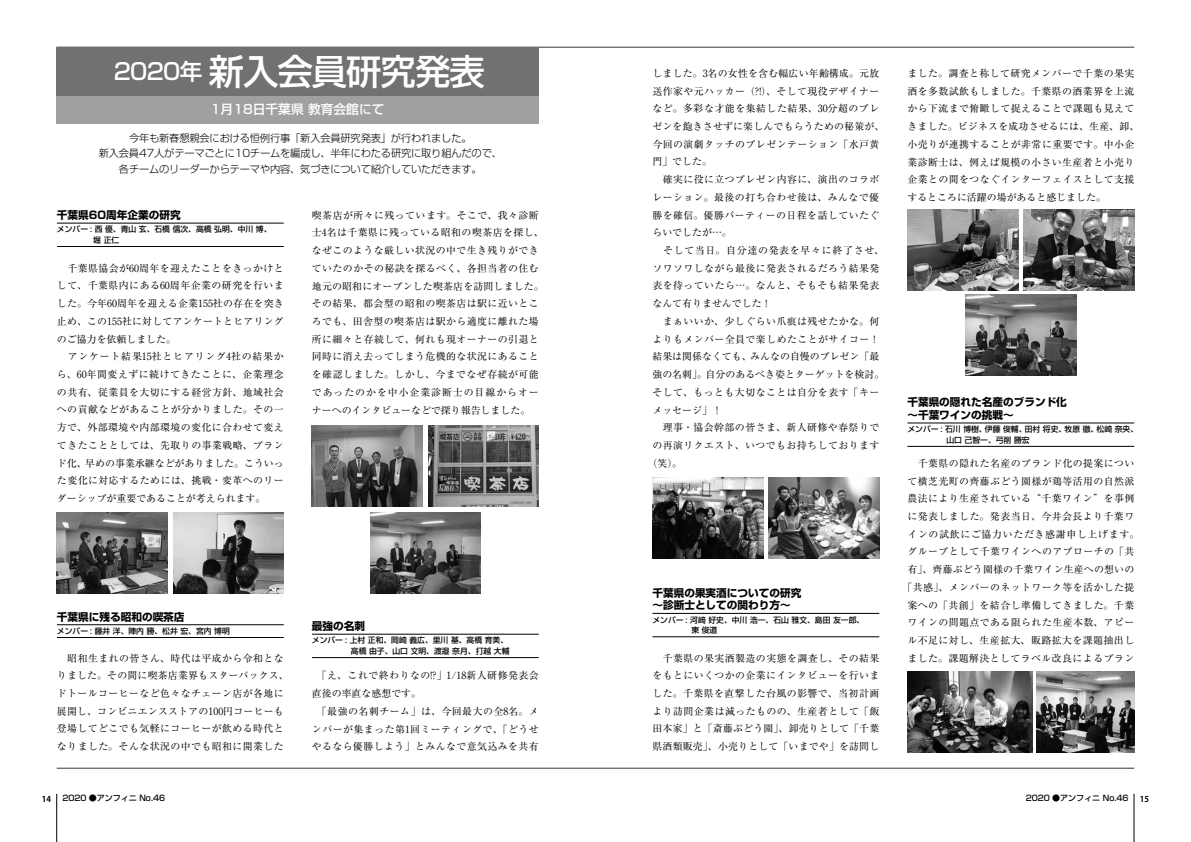
<style>
.page{position:relative;width:1191px;height:842px;background:#fff}
.page>*{position:absolute;margin:0;border:0;box-sizing:border-box;transform-origin:0 0}
.t1{font:500 35.4px "Shin Go Pro";letter-spacing:-.03em;color:#fff}
.t2{font:500 12.8px "Shin Go Pro";color:#fff}
.t3{font:700 10.6px/12.8px "Shin Go Pro";color:#000}
.t4{font:300 10.3px/15.6px "Shin Go Pro";letter-spacing:-.02em;color:#000;text-align:center}
.t5{font:9.9px/17.7px "Ryumin Pro";letter-spacing:.045em;color:#000}
.t6{font:9.9px "Ryumin Pro";color:#000}
.t7{font:9.9px "Ryumin Pro";letter-spacing:.02em;color:#000}
.t8{font:9.9px "Ryumin Pro";letter-spacing:.015em;color:#000}
.t9{font:9.9px "Ryumin Pro";letter-spacing:.07em;color:#000}
.t10{font:500 8px "Shin Go Pro";color:#000}
.t11{font:700 8px "Koz Go Pro";color:#000}
.t12{font:500 7.8px/10.6px "Shin Go Pro";color:#000}
.s1{font-size:22.7px}
</style>
<div class="page">
<hr style="left:56px;top:794px;width:1px;height:48px;background:#000">
<hr style="left:1133px;top:794px;width:1px;height:48px;background:#000">
<div style="left:57px;top:47px;width:482px;height:77px;background:#9fa0a0"></div>
<div style="left:57px;top:47px;width:482px;height:48px;background:#727171"></div>
<hr style="left:57px;top:223px;width:227px;height:1px;background:#000">
<hr style="left:57px;top:246px;width:227px;height:1px;background:#000">
<hr style="left:57px;top:624px;width:227px;height:1px;background:#000">
<hr style="left:57px;top:637px;width:227px;height:1px;background:#000">
<hr style="left:652px;top:613px;width:227px;height:1px;background:#000">
<hr style="left:652px;top:637px;width:227px;height:1px;background:#000">
<hr style="left:907px;top:423px;width:227px;height:1px;background:#000">
<hr style="left:907px;top:446px;width:227px;height:1px;background:#000">
<hr style="left:312px;top:634px;width:227px;height:1px;background:#000">
<hr style="left:312px;top:657px;width:227px;height:1px;background:#000">
<hr style="left:57px;top:47px;width:1077px;height:1px;background:#727171">
<hr style="left:57px;top:767px;width:1077px;height:2px;background:#727171">
<img style="left:57px;top:512px;width:110px;height:81px">
<img style="left:652px;top:477px;width:111px;height:81px">
<img style="left:173px;top:512px;width:111px;height:81px">
<img style="left:768px;top:477px;width:111px;height:81px">
<img style="left:312px;top:426px;width:110px;height:81px">
<img style="left:428px;top:426px;width:111px;height:81px">
<img style="left:370px;top:512px;width:110px;height:81px">
<img style="left:907px;top:210px;width:111px;height:81px">
<img style="left:907px;top:672px;width:125px;height:81px">
<img style="left:1023px;top:210px;width:111px;height:81px">
<img style="left:1036px;top:672px;width:98px;height:81px">
<img style="left:965px;top:295px;width:111px;height:81px">
<h1 class="t1" style="left:114px;top:43px;width:373px"><span class="s1">2020年</span> 新入会員研究発表</h1>
<p class="t2" style="left:211px;top:99px;width:175px">1月18日千葉県 教育会館にて</p>
<p class="t4" style="left:99px;top:129px;width:405px">今年も新春懇親会における恒例行事「新入会員研究発表」が行われました。<br>新入会員47人がテーマごとに10チームを編成し、半年にわたる研究に取り組んだので、各チームのリーダーからテーマや内容、気づきについて紹介していただきます。</p>
<p class="t3" style="left:57px;top:208px;width:125px">千葉県60周年企業の研究</p>
<p class="t12" style="left:93px;top:223px;width:180px;text-indent:-36px">メンバー : 西 優、青山 玄、石橋 信次、高橋 弘明、中川 博、堀 正仁</p>
<p class="t5" style="left:57px;top:258px;width:228px">　千葉県協会が60周年を迎えたことをきっかけとして、千葉県内にある60周年企業の研究を行いました。今年60周年を迎える企業155社の存在を突き止め、この155社に対してアンケートとヒアリングのご協力を依頼しました。<br>　アンケート結果15社とヒアリング4社の結果から、60年間変えずに続けてきたことに、企業理念の共有、従業員を大切にする経営方針、地域社会への貢献などがあることが分かりました。その一方で、外部環境や内部環境の変化に合わせて変えてきたこととしては、先取りの事業戦略、ブランド化、早めの事業承継などがありました。こういった変化に対応するためには、挑戦・変革へのリーダーシップが重要であることが考えられます。</p>
<p class="t5" style="left:312px;top:205px;width:233px">喫茶店が所々に残っています。そこで、我々診断士4名は千葉県に残っている昭和の喫茶店を探し、なぜこのような厳しい状況の中で生き残りができていたのかその秘訣を探るべく、各担当者の住む地元の昭和にオープンした喫茶店を訪問しました。その結果、都会型の昭和の喫茶店は駅に近いところでも、田舎型の喫茶店は駅から適度に離れた場所に細々と存続して、何れも現オーナーの引退と同時に消え去ってしまう危機的な状況にあることを確認しました。しかし、今までなぜ存続が可能であったのかを中小企業診断士の目線からオーナーへのインタビューなどで探り報告しました。</p>
<p class="t3" style="left:57px;top:609px;width:129px">千葉県に残る昭和の喫茶店</p>
<p class="t12" style="left:57px;top:625px;width:174px">メンバー : 藤井 洋、陣内 勝、松井 宏、宮内 博明</p>
<p class="t5" style="left:57px;top:648px;width:233px">　昭和生まれの皆さん、時代は平成から令和となりました。その間に喫茶店業界もスターバックス、ドトールコーヒーなど色々なチェーン店が各地に展開し、コンビニエンスストアの100円コーヒーも登場してどこでも気軽にコーヒーが飲める時代となりました。そんな状況の中でも昭和に開業した</p>
<p class="t3" style="left:312px;top:619px;width:55px">最強の名刺</p>
<p class="t12" style="left:312px;top:634px;width:199px">メンバー : 上村 正和、岡崎 義広、里川 基、高橋 育美、　　　　　高橋 由子、山口 文明、渡邉 奈月、打越 大輔</p>
<p class="t5" style="left:312px;top:666px;width:228px">　「え、これで終わりなの!?」1/18新人研修発表会直後の率直な感想です。<br>　「最強の名刺チーム」は、今回最大の全8名。メンバーが集まった第1回ミーティングで、「どうせやるなら優勝しよう」とみんなで意気込みを共有</p>
<p class="t7" style="left:652px;top:65px;width:228px">しました。3名の女性を含む幅広い年齢構成。元放</p>
<p class="t5" style="left:652px;top:81px;width:228px">送作家や元ハッカー（?!）、そして現役デザイナー</p>
<p class="t5" style="left:652px;top:99px;width:228px">など。多彩な才能を集結した結果、30分超のプレ</p>
<p class="t8" style="left:652px;top:118px;width:233px">ゼンを飽きさせずに楽しんでもらうための秘策が、</p>
<p class="t5" style="left:652px;top:134px;width:228px">今回の演劇タッチのプレゼンテーション「水戸黄</p>
<p class="t5" style="left:652px;top:152px;width:61px">門」でした。</p>
<p class="t5" style="left:652px;top:170px;width:228px">　確実に役に立つプレゼン内容に、演出のコラボ</p>
<p class="t5" style="left:652px;top:188px;width:228px">レーション。最後の打ち合わせ後は、みんなで優</p>
<p class="t5" style="left:652px;top:205px;width:228px">勝を確信。優勝パーティーの日程を話していたぐ</p>
<p class="t5" style="left:652px;top:223px;width:81px">らいでしたが…。</p>
<p class="t9" style="left:652px;top:243px;width:233px">　そして当日。自分達の発表を早々に終了させ、</p>
<p class="t5" style="left:652px;top:259px;width:228px">ソワソワしながら最後に発表されるだろう結果発</p>
<p class="t5" style="left:652px;top:276px;width:228px">表を待っていたら…。なんと、そもそも結果発表</p>
<p class="t6" style="left:652px;top:296px;width:121px">なんて有りませんでした！</p>
<p class="t5" style="left:652px;top:312px;width:228px">　まぁいいか、少しぐらい爪痕は残せたかな。何</p>
<p class="t5" style="left:652px;top:329px;width:228px">よりもメンバー全員で楽しめたことがサイコー！</p>
<p class="t6" style="left:652px;top:349px;width:228px">結果は関係なくても、みんなの自慢のプレゼン「最</p>
<p class="t6" style="left:652px;top:367px;width:233px">強の名刺」。自分のあるべき姿とターゲットを検討。</p>
<p class="t5" style="left:652px;top:383px;width:228px">そして、もっとも大切なことは自分を表す「キー</p>
<p class="t5" style="left:652px;top:400px;width:71px">メッセージ」！</p>
<p class="t5" style="left:652px;top:418px;width:228px">　理事・協会幹部の皆さま、新人研修や春祭りで</p>
<p class="t5" style="left:652px;top:436px;width:228px">の再演リクエスト、いつでもお持ちしております</p>
<p class="t5" style="left:647px;top:453px;width:36px">（笑）。</p>
<p class="t3" style="left:652px;top:585px;width:150px">千葉県の果実酒についての研究～診断士としての関わり方～</p>
<p class="t12" style="left:652px;top:613px;width:213px">メンバー : 河﨑 好史、中川 浩一、石山 雅文、島田 友一郎、　　　　　東 俊道</p>
<p class="t5" style="left:652px;top:648px;width:228px;text-align:justify">　千葉県の果実酒製造の実態を調査し、その結果をもとにいくつかの企業にインタビューを行いました。千葉県を直撃した台風の影響で、当初計画より訪問企業は減ったものの、生産者として「飯田本家」と「斎藤ぶどう園」、卸売りとして「千葉県酒類販売」、小売りとして「いまでや」を訪問し</p>
<p class="t5" style="left:907px;top:64px;width:233px">ました。調査と称して研究メンバーで千葉の果実酒を多数試飲もしました。千葉県の酒業界を上流から下流まで俯瞰して捉えることで課題も見えてきました。ビジネスを成功させるには、生産、卸、小売りが連携することが非常に重要です。中小企業診断士は、例えば規模の小さい生産者と小売り企業との間をつなぐインターフェイスとして支援するところに活躍の場があると感じました。</p>
<p class="t3" style="left:907px;top:395px;width:161px">千葉県の隠れた名産のブランド化～千葉ワインの挑戦～</p>
<p class="t12" style="left:907px;top:423px;width:232px">メンバー : 石川 博樹、伊藤 俊輔、田村 将史、牧原 徹、松崎 奈央、　　　　　山口 己智一、弓削 勝宏</p>
<p class="t5" style="left:902px;top:454px;width:238px;text-align:center">　千葉県の隠れた名産のブランド化の提案について横芝光町の齊藤ぶどう園様が鶏等活用の自然派農法により生産されている“千葉ワイン”を事例に発表しました。発表当日、今井会長より千葉ワインの試飲にご協力いただき感謝申し上げます。グループとして千葉ワインへのアプローチの「共有」、齊藤ぶどう園様の千葉ワイン生産への想いの「共感」、メンバーのネットワーク等を活かした提案への「共創」を結合し準備してきました。千葉ワインの問題点である限られた生産本数、アピール不足に対し、生産拡大、販路拡大を課題抽出しました。課題解決としてラベル改良によるブラン</p>
<p class="t11" style="left:42px;top:793px;width:11px">14</p>
<p class="t10" style="left:62px;top:791px;width:104px">2020 ●アンフィニ No.46</p>
<p class="t10" style="left:1025px;top:791px;width:104px">2020 ●アンフィニ No.46</p>
<p class="t11" style="left:1140px;top:793px;width:11px">15</p>
</div>
